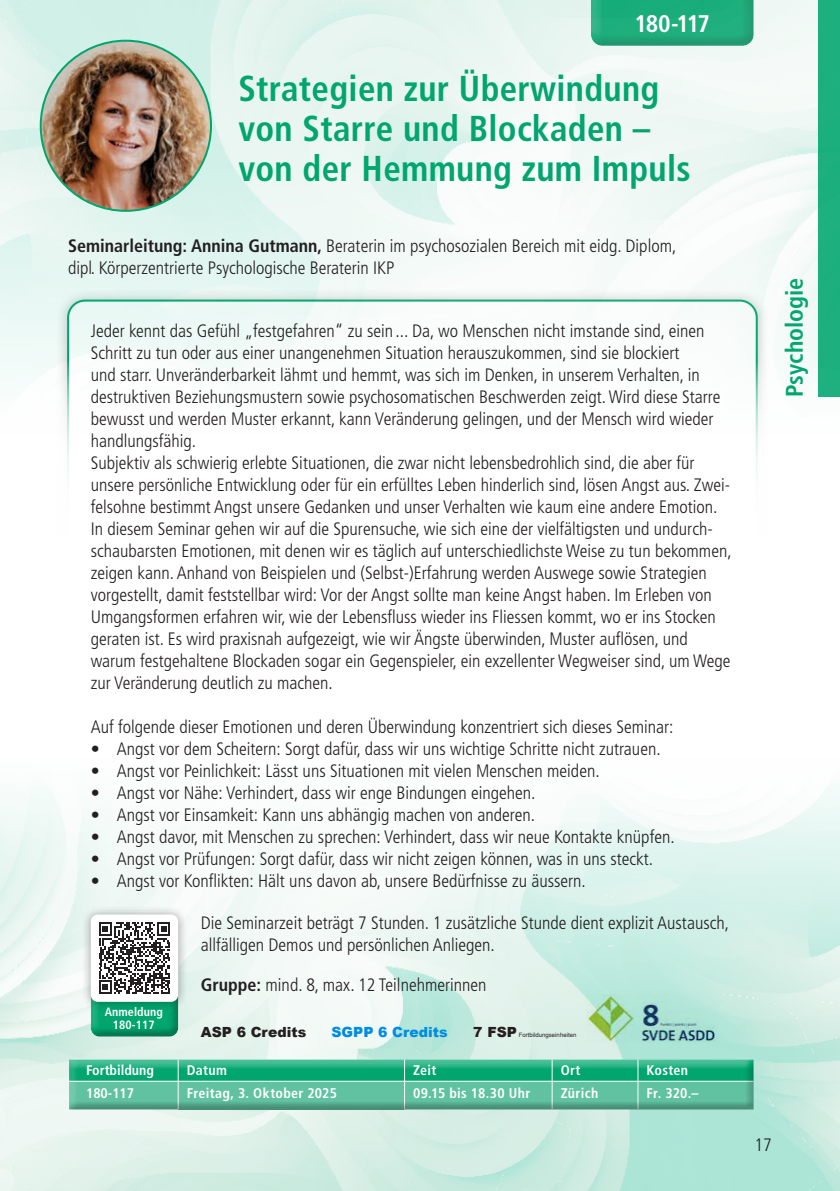
<style>
.page{position:relative;width:840px;height:1191px;background:#fff}
.page>*{position:absolute;margin:0;border:0;box-sizing:border-box;transform-origin:0 0}
.t1{font:700 condensed 36px/40px "Frutiger LT Pro";letter-spacing:.01em;color:#00a66e}
.t2{font:700 condensed 24px "Frutiger LT Pro";color:#00a66e}
.t3{font:700 condensed 24px "Frutiger LT Pro";letter-spacing:-.065em;color:#fff}
.t4{font:300 condensed 18px/22px "Frutiger LT Pro";color:#231f20}
.t5{font:700 condensed 14px "Frutiger LT Pro";letter-spacing:.02em;color:#fff}
.t6{font:900 14px "Arial";color:#231f20}
.t7{font:900 14px "Arial";color:#008de1}
.t8{font:700 condensed 14px "Frutiger LT Pro";color:#fff}
.t9{font:700 condensed 12px/13px "Frutiger LT Pro";letter-spacing:.01em;color:#fff;text-align:center}
.t10{font:6px "Arial";color:#231f20}
.s1{font-weight:700}
</style>
<div class="page">
<img style="left:0;top:785px;width:839px;height:406px">
<img style="left:0;top:0;width:818px;height:437px">
<img style="left:586px;top:994px;width:130px;height:48px">
<div style="left:91px;top:991px;width:90px;height:48px;background:#231f20;opacity:.3"></div>
<div style="left:81px;top:905px;width:107px;height:106px;background:#231f20;opacity:.4"></div>
<div style="left:91px;top:914px;width:87px;height:87px;background:#fff;border-radius:7px"></div>
<svg style="left:91px;top:922px;width:87px;height:114px"></svg>
<div style="left:66px;top:1049px;width:694px;height:58px;background:#fff;opacity:.4"></div>
<div style="left:66px;top:1053px;width:697px;height:64px;background:#231f20;opacity:.3"></div>
<div style="left:818px;top:0;width:21px;height:397px;background:#1db07e"></div>
<img style="left:41px;top:41px;width:170px;height:170px;border-radius:85px">
<h2 class="t3" style="left:634px;top:9px;width:77px">180-117</h2>
<h1 class="t1" style="left:238px;top:69px;width:453px">Strategien zur Überwindung von Starre und Blockaden – von der Hemmung zum Impuls</h1>
<p class="t4" style="left:68px;top:235px;width:609px"><span class="s1">Seminarleitung: Annina Gutmann,</span> Beraterin im psychosozialen Bereich mit eidg. Diplom, dipl. Körperzentrierte Psychologische Beraterin IKP</p>
<p class="t4" style="left:91px;top:320px;width:642px">Jeder kennt das Gefühl „festgefahren“ zu sein ... Da, wo Menschen nicht imstande sind, einen Schritt zu tun oder aus einer unangenehmen Situation herauszukommen, sind sie blockiert<br>und starr. Unveränderbarkeit lähmt und hemmt, was sich im Denken, in unserem Verhalten, in destruktiven Beziehungsmustern sowie psychosomatischen Beschwerden zeigt. Wird diese Starre bewusst und werden Muster erkannt, kann Veränderung gelingen, und der Mensch wird wieder handlungsfähig.<br>Subjektiv als schwierig erlebte Situationen, die zwar nicht lebensbedrohlich sind, die aber für unsere persönliche Entwicklung oder für ein erfülltes Leben hinderlich sind, lösen Angst aus. Zwei&shy;felsohne bestimmt Angst unsere Gedanken und unser Verhalten wie kaum eine andere Emotion.<br>In diesem Seminar gehen wir auf die Spurensuche, wie sich eine der vielfältigsten und undurch&shy;schaubarsten Emotionen, mit denen wir es täglich auf unterschiedlichste Weise zu tun bekommen, zeigen kann. Anhand von Beispielen und (Selbst-)Erfahrung werden Auswege sowie Strategien vorgestellt, damit feststellbar wird: Vor der Angst sollte man keine Angst haben. Im Erleben von Umgangsformen erfahren wir, wie der Lebensfluss wieder ins Fliessen kommt, wo er ins Stocken geraten ist. Es wird praxisnah aufgezeigt, wie wir Ängste überwinden, Muster auflösen, und warum festgehaltene Blockaden sogar ein Gegenspieler, ein exzellenter Wegweiser sind, um Wege zur Veränderung deutlich zu machen.</p>
<p class="t4" style="left:91px;top:716px;width:584px">Auf folgende dieser Emotionen und deren Überwindung konzentriert sich dieses Seminar:</p>
<p class="t4" style="left:91px;top:738px;width:571px">• Angst vor dem Scheitern: Sorgt dafür, dass wir uns wichtige Schritte nicht zutrauen.</p>
<p class="t4" style="left:91px;top:760px;width:510px">• Angst vor Peinlichkeit: Lässt uns Situationen mit vielen Menschen meiden.</p>
<p class="t4" style="left:91px;top:782px;width:446px">• Angst vor Nähe: Verhindert, dass wir enge Bindungen eingehen.</p>
<p class="t4" style="left:91px;top:804px;width:445px">• Angst vor Einsamkeit: Kann uns abhängig machen von anderen.</p>
<p class="t4" style="left:91px;top:826px;width:585px">• Angst davor, mit Menschen zu sprechen: Verhindert, dass wir neue Kontakte knüpfen.</p>
<p class="t4" style="left:91px;top:848px;width:563px">• Angst vor Prüfungen: Sorgt dafür, dass wir nicht zeigen können, was in uns steckt.</p>
<p class="t4" style="left:91px;top:870px;width:496px">• Angst vor Konflikten: Hält uns davon ab, unsere Bedürfnisse zu äussern.</p>
<p class="t4" style="left:201px;top:912px;width:529px">Die Seminarzeit beträgt 7 Stunden. 1 zusätzliche Stunde dient explizit Austausch, allfälligen Demos und persönlichen Anliegen.</p>
<p class="t4" style="left:201px;top:974px;width:287px"><span class="s1">Gruppe:</span> mind. 8, max. 12 Teilnehmerinnen</p>
<p class="t6" style="left:201px;top:1021px;width:107px">ASP 6 Credits</p>
<p class="t7" style="left:331px;top:1021px;width:118px">SGPP 6 Credits</p>
<p class="t6" style="left:473px;top:1021px;width:45px">7 FSP</p>
<p class="t10" style="left:518px;top:1030px;width:59px">Fortbildungseinheiten</p>
<p class="t9" style="left:105px;top:1005px;width:60px">Anmeldung<br>180-117</p>
<p class="t8" style="left:86px;top:1062px;width:69px">Fortbildung</p>
<p class="t5" style="left:186px;top:1062px;width:42px">Datum</p>
<p class="t5" style="left:413px;top:1062px;width:25px">Zeit</p>
<p class="t5" style="left:560px;top:1062px;width:21px">Ort</p>
<p class="t5" style="left:646px;top:1062px;width:43px">Kosten</p>
<p class="t5" style="left:86px;top:1084px;width:50px">180-117</p>
<p class="t5" style="left:187px;top:1084px;width:152px">Freitag, 3. Oktober 2025</p>
<p class="t5" style="left:413px;top:1084px;width:119px">09.15 bis 18.30 Uhr</p>
<p class="t5" style="left:560px;top:1084px;width:39px">Zürich</p>
<p class="t5" style="left:646px;top:1084px;width:54px">Fr. 320.–</p>
<h2 class="t2" style="left:779px;top:397px;width:121px;rotate:-90deg">Psychologie</h2>
<p class="t4" style="left:754px;top:1133px;width:19px">17</p>
</div>
